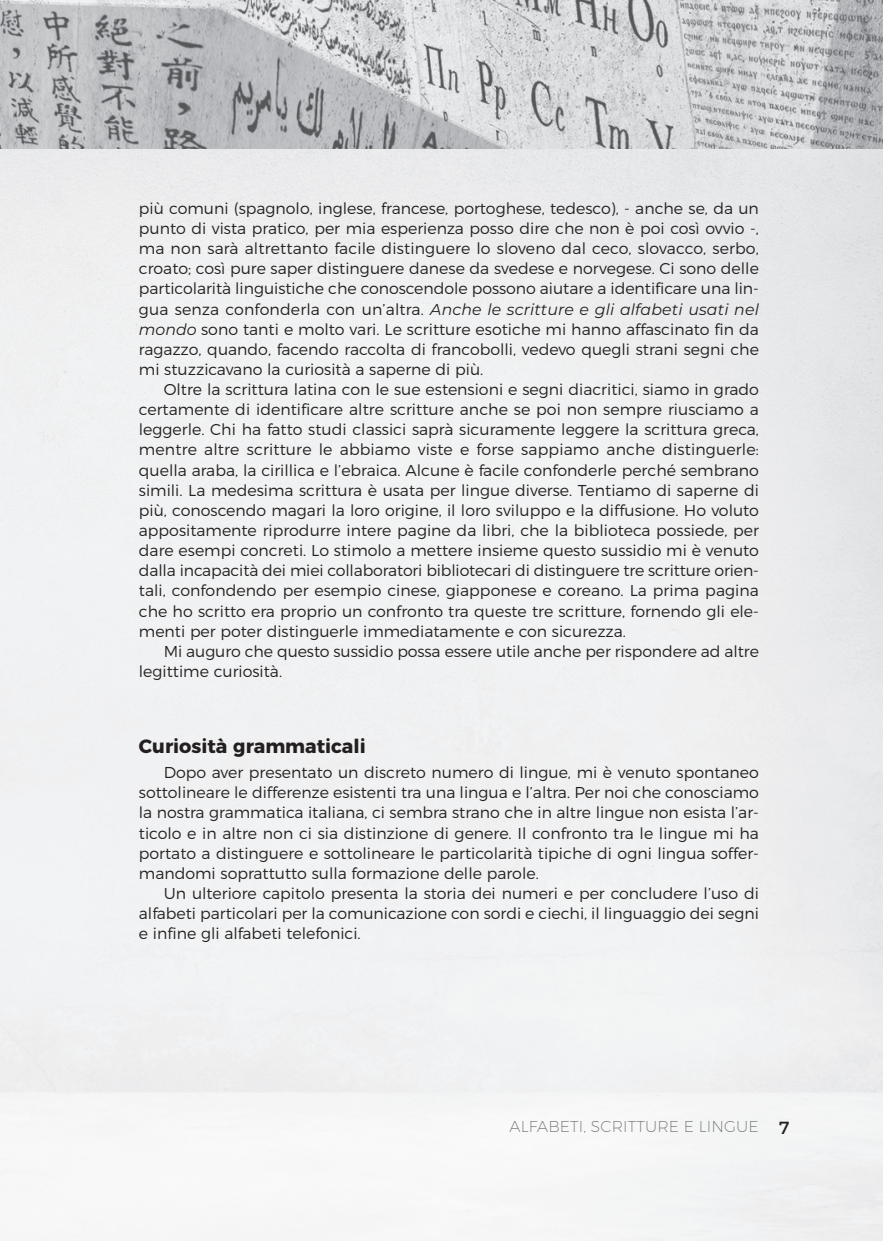
<style>
.page{position:relative;width:883px;height:1241px;background:#fff}
.page>*{position:absolute;margin:0;border:0;box-sizing:border-box;transform-origin:0 0}
.t1{font:700 19.25px "Montserrat";color:#231f20}
.t2{font:17.5px "Montserrat";color:#231f20}
.t3{font:300 15.75px/20.1px "Montserrat";color:#231f20;text-align:justify}
.t4{font:200 15.75px "Montserrat";letter-spacing:.01em;color:#6c6d70}
.s1{font-weight:400;font-style:italic}
</style>
<div class="page">
<img style="left:0;top:0;width:883px;height:149px">
<p class="t3" style="left:139px;top:199px;width:622px">più comuni (spagnolo, inglese, francese, portoghese, tedesco), - anche se, da un punto di vista pratico, per mia esperienza posso dire che non è poi così ovvio -, ma non sarà altrettanto facile distinguere lo sloveno dal ceco, slovacco, serbo, croato; così pure saper distinguere danese da svedese e norvegese. Ci sono delle particolarità linguistiche che conoscendole possono aiutare a identificare una lin&shy;gua senza confonderla con un’altra. <span class="s1">Anche le scritture e gli alfabeti usati nel mondo</span> sono tanti e molto vari. Le scritture esotiche mi hanno affascinato fin da ragazzo, quando, facendo raccolta di francobolli, vedevo quegli strani segni che mi stuzzicavano la curiosità a saperne di più.</p>
<p class="t3" style="left:139px;top:380px;width:622px;text-indent:25px">Oltre la scrittura latina con le sue estensioni e segni diacritici, siamo in grado certamente di identificare altre scritture anche se poi non sempre riusciamo a leggerle. Chi ha fatto studi classici saprà sicuramente leggere la scrittura greca, mentre altre scritture le abbiamo viste e forse sappiamo anche distinguerle: quella araba, la cirillica e l’ebraica. Alcune è facile confonderle perché sembrano simili. La medesima scrittura è usata per lingue diverse. Tentiamo di saperne di più, conoscendo magari la loro origine, il loro sviluppo e la diffusione. Ho voluto appositamente riprodurre intere pagine da libri, che la biblioteca possiede, per dare esempi concreti. Lo stimolo a mettere insieme questo sussidio mi è venuto dalla incapacità dei miei collaboratori bibliotecari di distinguere tre scritture orien&shy;tali, confondendo per esempio cinese, giapponese e coreano. La prima pagina che ho scritto era proprio un confronto tra queste tre scritture, fornendo gli ele&shy;menti per poter distinguerle immediatamente e con sicurezza.</p>
<p class="t3" style="left:139px;top:642px;width:622px;text-indent:25px">Mi auguro che questo sussidio possa essere utile anche per rispondere ad altre legittime curiosità.</p>
<p class="t1" style="left:139px;top:738px;width:228px">Curiosità grammaticali</p>
<p class="t3" style="left:139px;top:763px;width:622px;text-indent:25px">Dopo aver presentato un discreto numero di lingue, mi è venuto spontaneo sottolineare le differenze esistenti tra una lingua e l’altra. Per noi che conosciamo la nostra grammatica italiana, ci sembra strano che in altre lingue non esista l’ar&shy;ticolo e in altre non ci sia distinzione di genere. Il confronto tra le lingue mi ha portato a distinguere e sottolineare le particolarità tipiche di ogni lingua soffer&shy;mandomi soprattutto sulla formazione delle parole.</p>
<p class="t3" style="left:139px;top:884px;width:622px;text-indent:25px">Un ulteriore capitolo presenta la storia dei numeri e per concludere l’uso di alfabeti particolari per la comunicazione con sordi e ciechi, il linguaggio dei segni e infine gli alfabeti telefonici.</p>
<p class="t4" style="left:510px;top:1117px;width:251px">ALFABETI, SCRITTURE E LINGUE</p>
<p class="t2" style="left:779px;top:1120px;width:12px">7</p>
</div>
